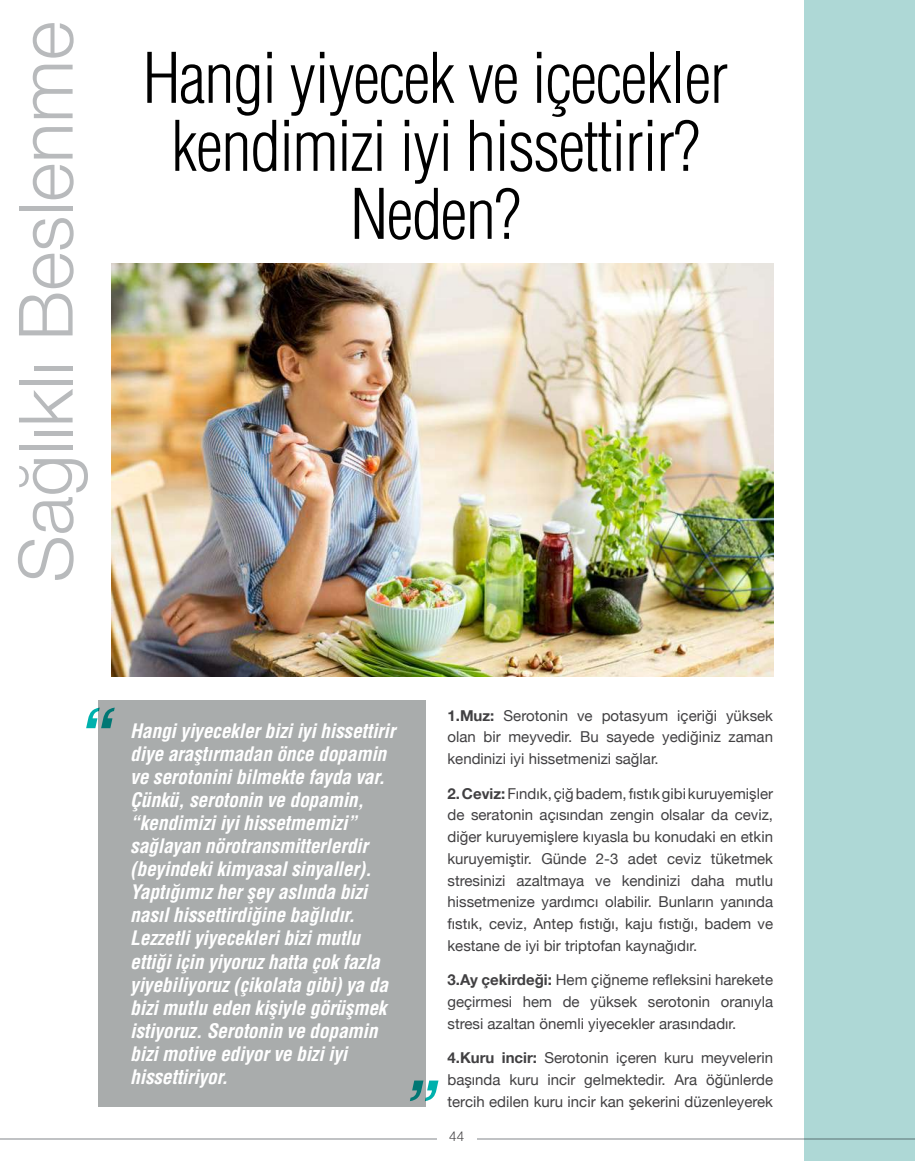
<style>
.page{position:relative;width:915px;height:1161px;background:#fff}
.page>*{position:absolute;margin:0;border:0;box-sizing:border-box;transform-origin:0 0}
.t1{font:300 75px "Helvetica Neue";color:#b8babc}
.t2{font:300 condensed 67.95px/67.9px "Helvetica LT Std";letter-spacing:-.02em;color:#000;text-align:center}
.t3{font:italic 700 condensed 19.5px/23.1px "Helvetica LT Std";letter-spacing:-.01em;color:#fff}
.t4{font:15px/21.8px "Helvetica Neue";color:#414042;text-align:justify}
.t5{font:300 13.5px "Helvetica Neue";color:#414042}
.s1{font-weight:700}
</style>
<div class="page">
<hr style="left:0;top:1138px;width:437px;height:1px;background:#c0c2c4">
<hr style="left:477px;top:1138px;width:437px;height:1px;background:#c0c2c4">
<img style="left:112px;top:264px;width:660px;height:412px">
<div style="left:98px;top:701px;width:328px;height:406px;background:#a9acac"></div>
<svg style="left:86px;top:707px;width:29px;height:21px"></svg>
<svg style="left:410px;top:1080px;width:28px;height:21px"></svg>
<div style="left:804px;top:0;width:110px;height:1161px;background:#aed8d6"></div>
<h1 class="t1" style="left:-15px;top:582px;width:563px;rotate:-90deg">Sağlıklı Beslenme</h1>
<h2 class="t2" style="left:143px;top:44px;width:587px">Hangi yiyecek ve içecekler kendimizi iyi hissettirir?<br>Neden?</h2>
<p class="t3" style="left:130px;top:719px;width:266px">Hangi yiyecekler bizi iyi hissettirir diye araştırmadan önce dopamin ve serotonini bilmekte fayda var.<br>Çünkü, serotonin ve dopamin, “kendimizi iyi hissetmemizi” sağlayan nörotransmitterlerdir (beyindeki kimyasal sinyaller).<br>Yaptığımız her şey aslında bizi nasıl hissettirdiğine bağlıdır.<br>Lezzetli yiyecekleri bizi mutlu ettiği için yiyoruz hatta çok fazla yiyebiliyoruz (çikolata gibi) ya da bizi mutlu eden kişiyle görüşmek istiyoruz. Serotonin ve dopamin bizi motive ediyor ve bizi iyi hissettiriyor.</p>
<p class="t4" style="left:447px;top:705px;width:327px"><span class="s1">1.Muz:</span> Serotonin ve potasyum içeriği yüksek olan bir meyvedir. Bu sayede yediğiniz zaman kendinizi iyi hissetmenizi sağlar.</p>
<p class="t4" style="left:447px;top:783px;width:327px"><span class="s1">2. Ceviz:</span> Fındık, çiğ badem, fıstık gibi kuruyemişler de seratonin açısından zengin olsalar da ceviz, diğer kuruyemişlere kıyasla bu konudaki en etkin kuruyemiştir. Günde 2-3 adet ceviz tüketmek stresinizi azaltmaya ve kendinizi daha mutlu hissetmenize yardımcı olabilir. Bunların yanında fıstık, ceviz, Antep fıstığı, kaju fıstığı, badem ve kestane de iyi bir triptofan kaynağıdır.</p>
<p class="t4" style="left:447px;top:970px;width:327px"><span class="s1">3.Ay çekirdeği:</span> Hem çiğneme refleksini harekete geçirmesi hem de yüksek serotonin oranıyla stresi azaltan önemli yiyecekler arasındadır.</p>
<p class="t4" style="left:447px;top:1048px;width:327px"><span class="s1">4.Kuru incir:</span> Serotonin içeren kuru meyvelerin başında kuru incir gelmektedir. Ara öğünlerde tercih edilen kuru incir kan şekerini düzenleyerek</p>
<p class="t5" style="left:449px;top:1125px;width:16px">44</p>
</div>
